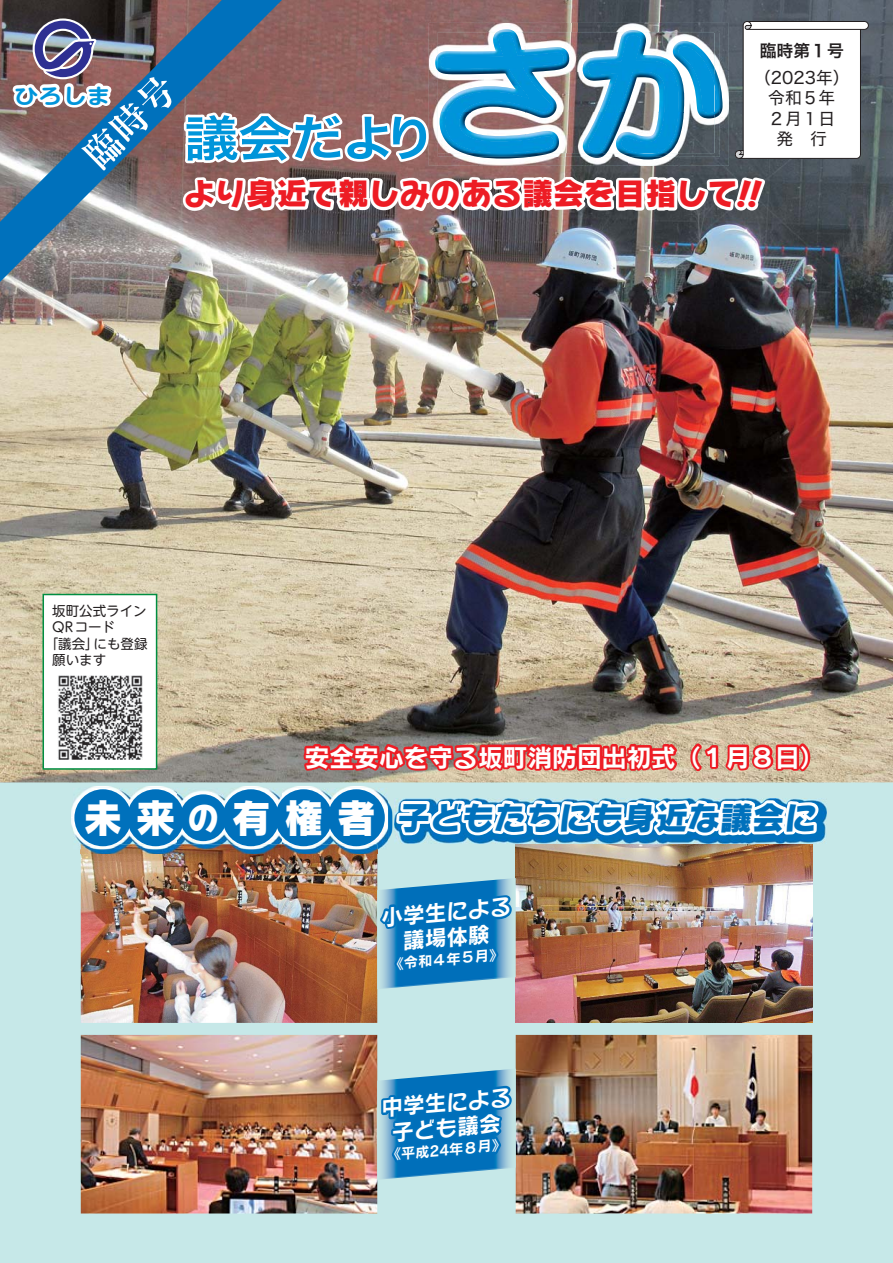
<style>
.page{position:relative;width:893px;height:1263px;background:#c6e8e8}
.page>*{position:absolute;margin:0;border:0;box-sizing:border-box;transform-origin:0 0}
.t1{font:48.3px "Hira Kaku Std W6 90 pv RKSJ H";letter-spacing:-.035em;color:#0095da;scale:1.11 1}
.t2{font:32.25px "Rodin Happy Pro EB 90 pv RKSJ H";color:#0071bc}
.t3{font:30.75px "Rodin Happy Pro EB 90 pv RKSJ H";color:#ed1c24}
.t4{font:24.75px "Rodin Happy Pro B 90 pv RKSJ H";color:#fff}
.t5{font:21.75px/25.5px "Rodin Happy Pro B 90 pv RKSJ H";color:#fff;text-align:center}
.t6{font:21px "UD Shin M Go Pr 6 De Bold 90 pv RKSJ H";color:#0095da;scale:1.15 1}
.t7{font:16.8px/20.4px "Hira Kaku Std W4 90 pv RKSJ H";color:#231f20;text-align:center}
.t8{font:16.8px "Hira Kaku Std W6 90 pv RKSJ H";color:#231f20}
.t9{font:14.25px "Rodin Happy Pro B 90 pv RKSJ H";color:#fff}
.t10{font:13.5px "UD Shin M Go Pr 6 Regular 90 pv RKSJ H";color:#231f20}
.s1{font-size:39.75px;color:#fff}
.s2{color:#fff}
</style>
<div class="page">
<img style="left:0;top:0;width:893px;height:782px">
<svg style="left:0;top:0;width:282px;height:282px;background:#4e5968"></svg>
<img style="left:81px;top:849px;width:296px;height:174px">
<img style="left:516px;top:844px;width:296px;height:179px">
<img style="left:81px;top:1035px;width:296px;height:178px">
<img style="left:516px;top:1035px;width:296px;height:178px">
<svg style="left:300px;top:725px;width:381px;height:51px;background:#b75854"></svg>
<svg style="left:688px;top:739px;width:124px;height:37px;background:#dd7266"></svg>
<img style="left:401px;top:802px;width:425px;height:41px">
<svg style="left:392px;top:798px;width:430px;height:43px;background:#b7d7eb"></svg>
<img style="left:375px;top:802px;width:17px;height:52px">
<svg style="left:80px;top:849px;width:3px;height:5px"></svg>
<img style="left:71px;top:786px;width:245px;height:32px">
<img style="left:345px;top:786px;width:24px;height:2px">
<img style="left:71px;top:818px;width:2px;height:10px">
<img style="left:73px;top:788px;width:315px;height:61px">
<div style="left:74px;top:789px;width:57px;height:57px;background:#0071bc;border-radius:50%"></div>
<div style="left:127px;top:789px;width:57px;height:57px;background:#0071bc;border-radius:50%"></div>
<div style="left:180px;top:794px;width:47px;height:47px;background:#0071bc;border-radius:50%"></div>
<div style="left:222px;top:789px;width:57px;height:57px;background:#0071bc;border-radius:50%"></div>
<div style="left:275px;top:789px;width:57px;height:57px;background:#0071bc;border-radius:50%"></div>
<div style="left:328px;top:789px;width:57px;height:57px;background:#0071bc;border-radius:50%"></div>
<div style="left:43px;top:594px;width:114px;height:175px;background:#fff"></div>
<div style="left:43px;top:594px;width:114px;height:176px;border:2px solid #008e41"></div>
<img style="left:57px;top:675px;width:85px;height:85px">
<img style="left:377px;top:878px;width:139px;height:111px">
<img style="left:377px;top:890px;width:1px;height:99px">
<svg style="left:376px;top:890px;width:138px;height:87px;background:#2080be"></svg>
<img style="left:377px;top:1068px;width:139px;height:112px">
<img style="left:377px;top:1081px;width:1px;height:99px">
<svg style="left:379px;top:1083px;width:135px;height:85px;background:#1b7fc0"></svg>
<img style="left:10px;top:16px;width:859px;height:375px">
<h3 class="t6" style="left:14px;top:88px;width:86px">ひろしま</h3>
<p class="t8" style="left:760px;top:44px;width:85px">臨時第１号</p>
<p class="t7" style="left:754px;top:70px;width:97px">（2023年）令和５年<br>２月１日<br>発　行</p>
<h3 class="t3" style="left:184px;top:182px;width:587px">より身近で親しみのある議会を目指して！！</h3>
<h1 class="t1" style="left:184px;top:120px;width:228px">議会だより</h1>
<p class="t10" style="left:52px;top:606px;width:96px">坂町公式ライン</p>
<p class="t10" style="left:52px;top:622px;width:65px">QRコード</p>
<p class="t10" style="left:45px;top:639px;width:104px">「議会」にも登録</p>
<p class="t10" style="left:52px;top:655px;width:55px">願います</p>
<h3 class="t4" style="left:305px;top:748px;width:521px">安全安心を守る坂町消防団出初式（１月８日）</h3>
<h2 class="t2" style="left:83px;top:806px;width:737px"><span class="s1">未来</span><span class="s2">の</span><span class="s1">有権者</span> 子どもたちにも身近な議会に</h2>
<h3 class="t5" style="left:380px;top:908px;width:132px;rotate:-5deg">小学生による議場体験</h3>
<p class="t9" style="left:389px;top:959px;width:116px;rotate:-5deg">《令和４年５月》</p>
<h3 class="t5" style="left:380px;top:1098px;width:132px;rotate:-5deg">中学生による子ども議会</h3>
<p class="t9" style="left:386px;top:1150px;width:121px;rotate:-5deg">《平成24年８月》</p>
</div>
